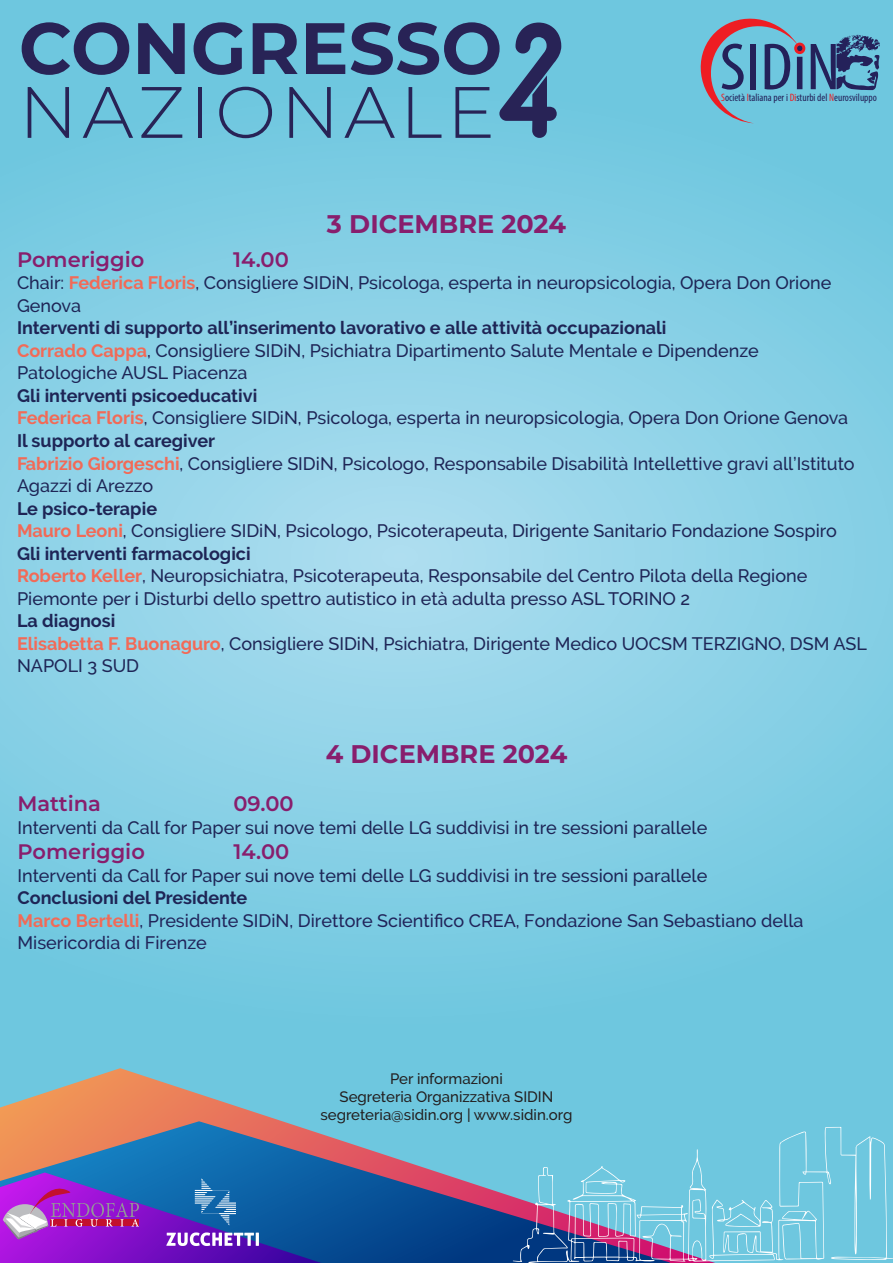
<style>
.page{position:relative;width:893px;height:1263px;background:#fff}
.page>*{position:absolute;margin:0;border:0;box-sizing:border-box;transform-origin:0 0}
.t1{font:700 25.5px "Montserrat";color:#881e6d}
.t2{font:600 21px "Montserrat";color:#881e6d}
.t3{font:500 18px/22.5px "Raleway";color:#1e2556}
.t4{font:700 18px "Raleway";color:#1e2556}
.t5{font:500 18px/22.5px "Raleway";color:#21245a}
.t6{font:500 15px "Raleway";color:#231f20}
.t7{font:condensed 10.8px "Myriad Pro";color:#24215a}
.s1{color:#ee1d23}
.s2{font-weight:700;color:#f26a57}
</style>
<div class="page">
<img style="left:0;top:0;width:893px;height:1127px">
<svg style="left:22px;top:22px;width:107px;height:53px;background:#4d7a9f"></svg>
<svg style="left:138px;top:23px;width:47px;height:51px;background:#3f5a84"></svg>
<svg style="left:28px;top:87px;width:41px;height:51px;background:#5b9bba"></svg>
<svg style="left:83px;top:87px;width:50px;height:51px;background:#61a8c5"></svg>
<svg style="left:141px;top:87px;width:41px;height:51px;background:#5ea2c0"></svg>
<svg style="left:194px;top:22px;width:367px;height:116px;background:#5891b2"></svg>
<svg style="left:811px;top:35px;width:69px;height:55px;background:#4b79a1"></svg>
<svg style="left:695px;top:13px;width:108px;height:110px;background:#739eb8"></svg>
<div style="left:794px;top:43px;width:11px;height:11px;border:3px solid #ee1d23;border-radius:50%"></div>
<svg style="left:0;top:1068px;width:736px;height:59px;background:#88b9c2"></svg>
<svg style="left:0;top:1121px;width:670px;height:142px;background:#5f779a"></svg>
<svg style="left:0;top:1172px;width:348px;height:91px;background:#393faf"></svg>
<svg style="left:513px;top:1127px;width:380px;height:136px;background:#74b8d4"></svg>
<svg style="left:3px;top:1180px;width:136px;height:59px;background:#9d3fc5"></svg>
<svg style="left:166px;top:1232px;width:93px;height:14px"></svg>
<svg style="left:195px;top:1178px;width:41px;height:47px;background:#367db7"></svg>
<p class="t1" style="left:327px;top:206px;width:240px">3 DICEMBRE 2024</p>
<p class="t7" style="left:721px;top:91px;width:157px"><span class="s1">S</span>ocietà <span class="s1">I</span>taliana per i <span class="s1">Di</span>sturbi del <span class="s1">N</span>eurosviluppo</p>
<p class="t2" style="left:17px;top:245px;width:129px">Pomeriggio</p>
<p class="t2" style="left:233px;top:245px;width:57px">14.00</p>
<p class="t3" style="left:17px;top:272px;width:816px">Chair: <span class="s2">Federica Floris</span>, Consigliere SIDiN, Psicologa, esperta in neuropsicologia, Opera Don Orione<br>Genova</p>
<p class="t4" style="left:17px;top:318px;width:651px">Interventi di supporto all’inserimento lavorativo e alle attività occupazionali</p>
<p class="t3" style="left:17px;top:339px;width:743px"><span class="s2">Corrado Cappa</span>, Consigliere SIDiN, Psichiatra Dipartimento Salute Mentale e Dipendenze</p>
<p class="t3" style="left:17px;top:362px;width:232px">Patologiche AUSL Piacenza</p>
<p class="t4" style="left:17px;top:385px;width:242px">Gli interventi psicoeducativi</p>
<p class="t3" style="left:17px;top:407px;width:833px"><span class="s2">Federica Floris</span>, Consigliere SIDiN, Psicologa, esperta in neuropsicologia, Opera Don Orione Genova</p>
<p class="t4" style="left:17px;top:430px;width:200px">Il supporto al caregiver</p>
<p class="t3" style="left:17px;top:452px;width:839px"><span class="s2">Fabrizio Giorgeschi</span>, Consigliere SIDiN, Psicologo, Responsabile Disabilità Intellettive gravi all’Istituto<br>Agazzi di Arezzo</p>
<p class="t4" style="left:17px;top:498px;width:142px">Le psico-terapie</p>
<p class="t3" style="left:17px;top:519px;width:821px"><span class="s2">Mauro Leoni</span>, Consigliere SIDiN, Psicologo, Psicoterapeuta, Dirigente Sanitario Fondazione Sospiro</p>
<p class="t4" style="left:17px;top:543px;width:235px">Gli interventi farmacologici</p>
<p class="t3" style="left:17px;top:564px;width:792px"><span class="s2">Roberto Keller</span>, Neuropsichiatra, Psicoterapeuta, Responsabile del Centro Pilota della Regione<br>Piemonte per i Disturbi dello spettro autistico in età adulta presso ASL TORINO 2</p>
<p class="t4" style="left:17px;top:610px;width:100px">La diagnosi</p>
<p class="t3" style="left:17px;top:632px;width:851px"><span class="s2">Elisabetta F. Buonaguro</span>, Consigliere SIDiN, Psichiatra, Dirigente Medico UOCSM TERZIGNO, DSM ASL<br>NAPOLI 3 SUD</p>
<p class="t1" style="left:326px;top:735px;width:243px">4 DICEMBRE 2024</p>
<p class="t2" style="left:18px;top:789px;width:85px">Mattina</p>
<p class="t2" style="left:234px;top:789px;width:62px">09.00</p>
<p class="t3" style="left:18px;top:816px;width:691px">Interventi da Call for Paper sui nove temi delle LG suddivisi in tre sessioni parallele</p>
<p class="t2" style="left:18px;top:837px;width:129px">Pomeriggio</p>
<p class="t2" style="left:234px;top:837px;width:57px">14.00</p>
<p class="t3" style="left:18px;top:864px;width:691px">Interventi da Call for Paper sui nove temi delle LG suddivisi in tre sessioni parallele</p>
<p class="t4" style="left:18px;top:887px;width:231px">Conclusioni del Presidente</p>
<p class="t5" style="left:18px;top:909px;width:787px"><span class="s2">Marco Bertelli</span>, Presidente SIDiN, Direttore Scientifico CREA, Fondazione San Sebastiano della<br>Misericordia di Firenze</p>
<p class="t6" style="left:390px;top:1070px;width:114px">Per informazioni</p>
<p class="t6" style="left:340px;top:1088px;width:215px">Segreteria Organizzativa SIDIN</p>
<p class="t6" style="left:320px;top:1106px;width:254px">segreteria@sidin.org | www.sidin.org</p>
</div>
